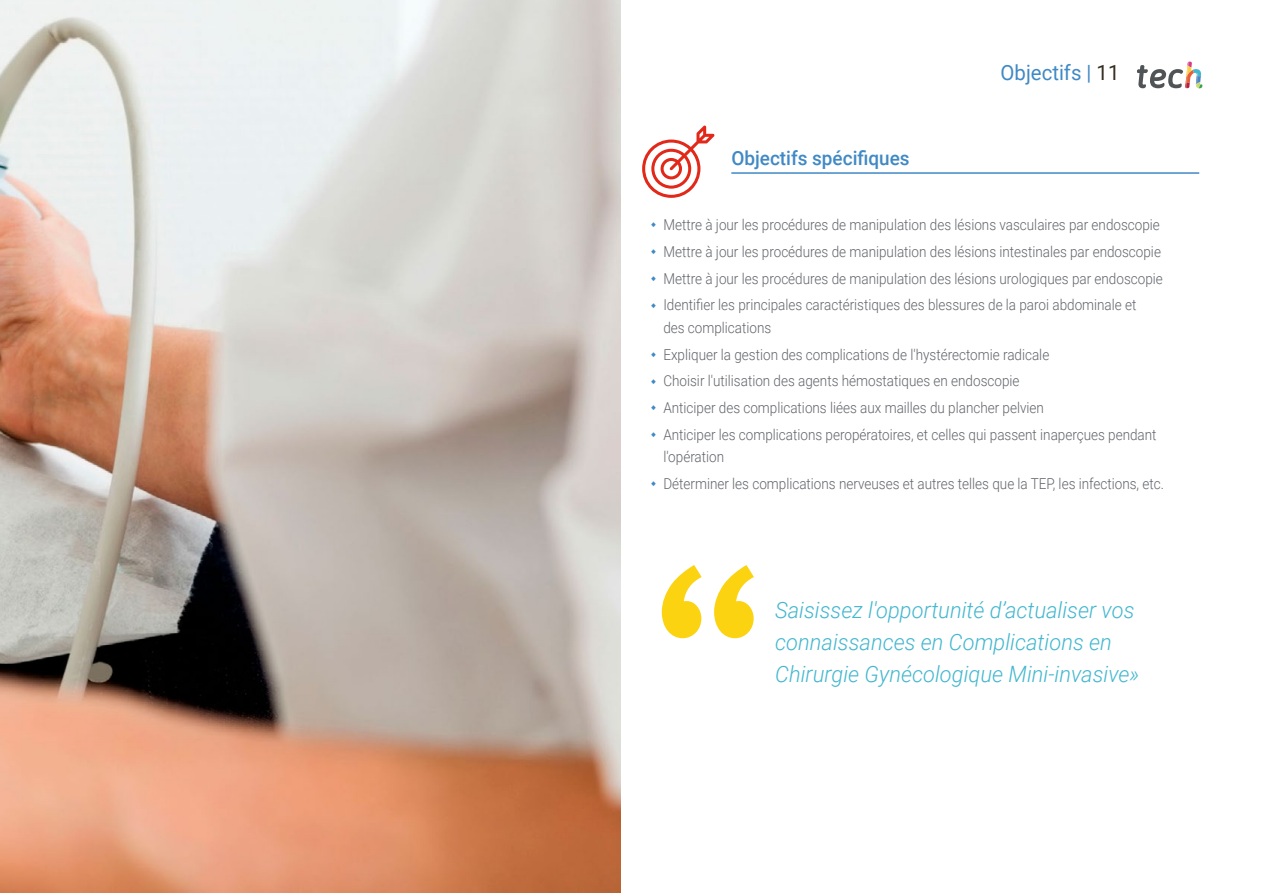
<style>
.page{position:relative;width:1263px;height:893px;background:#fff}
.page>*{position:absolute;margin:0;border:0;box-sizing:border-box;transform-origin:0 0}
.t1{font:italic 300 22.5px/31.5px "Roboto";color:#43b7cf}
.t2{font:21px "Roboto";color:#4089c5}
.t3{font:500 19.5px "Roboto";color:#4089c5}
.t4{font:300 15px/26.7px "Roboto";color:#61646a;scale:.9 1}
.s1{color:#312e20}
</style>
<div class="page">
<svg style="left:642px;top:125px;width:72px;height:73px"></svg>
<hr style="left:731px;top:173px;width:468px;height:1px;background:#4089c5">
<svg style="left:662px;top:565px;width:92px;height:73px"></svg>
<img style="left:0;top:0;width:621px;height:893px">
<svg style="left:1137px;top:62px;width:65px;height:27px"></svg>
<h3 class="t3" style="left:731px;top:144px;width:180px">Objectifs spécifiques</h3>
<h2 class="t2" style="left:1000px;top:57px;width:120px">Objectifs | <span class="s1">11</span></h2>
<p class="t4" style="left:663px;top:211px;width:556px">Mettre à jour les procédures de manipulation des lésions vasculaires par endoscopie Mettre à jour les procédures de manipulation des lésions intestinales par endoscopie Mettre à jour les procédures de manipulation des lésions urologiques par endoscopie Identifier les principales caractéristiques des blessures de la paroi abdominale et</p>
<p class="t4" style="left:663px;top:314px;width:549px">des complications<br>Expliquer la gestion des complications de l'hystérectomie radicale<br>Choisir l'utilisation des agents hémostatiques en endoscopie<br>Anticiper des complications liées aux mailles du plancher pelvien<br>Anticiper les complications peropératoires, et celles qui passent inaperçues pendant</p>
<p class="t4" style="left:663px;top:443px;width:558px">l'opération<br>Déterminer les complications nerveuses et autres telles que la TEP, les infections, etc.</p>
<h1 class="t1" style="left:775px;top:594px;width:366px">Saisissez l'opportunité d’actualiser vos connaissances en Complications en<br>Chirurgie Gynécologique Mini-invasive»</h1>
</div>
